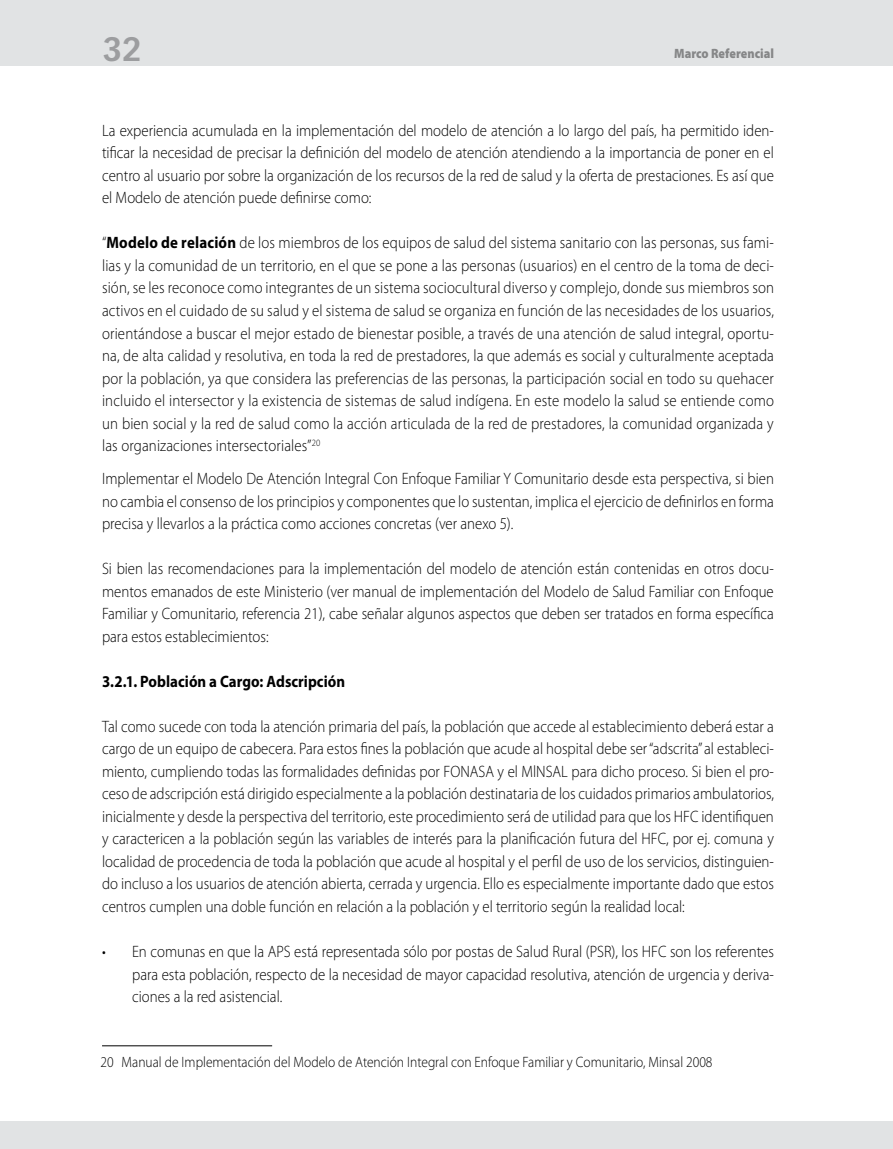
<style>
.page{position:relative;width:893px;height:1149px;background:#fff}
.page>*{position:absolute;margin:0;border:0;box-sizing:border-box;transform-origin:0 0}
.t1{font:700 33px "Vectora LH";color:#9c9d9f}
.t2{font:300 16.5px/22.5px "Myriad Pro";color:#000;text-align:justify;scale:.9 1}
.t3{font:700 16.5px "Myriad Pro";color:#000;scale:.9 1}
.t4{font:300 15px "Myriad Pro";color:#000;scale:.9 1}
.t5{font:900 13.5px "Myriad Pro";color:#868788;scale:.9 1}
.s1{font-weight:700}
</style>
<div class="page">
<div style="left:0;top:0;width:893px;height:66px;background:#e1e3e4"></div>
<div style="left:0;top:1120px;width:893px;height:28px;background:#e1e3e4"></div>
<hr style="left:102px;top:1045px;width:170px;height:1px;background:#000">
<h1 class="t1" style="left:102px;top:30px;width:41px">32</h1>
<p class="t5" style="left:674px;top:44px;width:112px">Marco Referencial</p>
<p class="t2" style="left:102px;top:119px;width:748px">La experiencia acumulada en la implementación del modelo de atención a lo largo del país, ha permitido iden&shy;tificar la necesidad de precisar la definición del modelo de atención atendiendo a la importancia de poner en el centro al usuario por sobre la organización de los recursos de la red de salud y la oferta de prestaciones. Es así que el Modelo de atención puede definirse como:</p>
<p class="t2" style="left:102px;top:231px;width:748px">“<span class="s1">Modelo de relación</span> de los miembros de los equipos de salud del sistema sanitario con las personas, sus fami&shy;lias y la comunidad de un territorio, en el que se pone a las personas (usuarios) en el centro de la toma de deci&shy;sión, se les reconoce como integrantes de un sistema sociocultural diverso y complejo, donde sus miembros son activos en el cuidado de su salud y el sistema de salud se organiza en función de las necesidades de los usuarios, orientándose a buscar el mejor estado de bienestar posible, a través de una atención de salud integral, oportu&shy;na, de alta calidad y resolutiva, en toda la red de prestadores, la que además es social y culturalmente aceptada por la población, ya que considera las preferencias de las personas, la participación social en todo su quehacer incluido el intersector y la existencia de sistemas de salud indígena. En este modelo la salud se entiende como un bien social y la red de salud como la acción articulada de la red de prestadores, la comunidad organizada y las organizaciones intersectoriales”<sup>20</sup></p>
<p class="t2" style="left:102px;top:467px;width:748px">Implementar el Modelo De Atención Integral Con Enfoque Familiar Y Comunitario desde esta perspectiva, si bien no cambia el consenso de los principios y componentes que lo sustentan, implica el ejercicio de definirlos en forma precisa y llevarlos a la práctica como acciones concretas (ver anexo 5).</p>
<p class="t2" style="left:102px;top:557px;width:748px">Si bien las recomendaciones para la implementación del modelo de atención están contenidas en otros docu&shy;mentos emanados de este Ministerio (ver manual de implementación del Modelo de Salud Familiar con Enfoque Familiar y Comunitario, referencia 21), cabe señalar algunos aspectos que deben ser tratados en forma específica para estos establecimientos:</p>
<p class="t3" style="left:102px;top:670px;width:272px">3.2.1. Población a Cargo: Adscripción</p>
<p class="t2" style="left:102px;top:714px;width:748px">Tal como sucede con toda la atención primaria del país, la población que accede al establecimiento deberá estar a cargo de un equipo de cabecera. Para estos fines la población que acude al hospital debe ser “adscrita” al estableci&shy;miento, cumpliendo todas las formalidades definidas por FONASA y el MlNSAL para dicho proceso. Si bien el pro&shy;ceso de adscripción está dirigido especialmente a la población destinataria de los cuidados primarios ambulatorios, inicialmente y desde la perspectiva del territorio, este procedimiento será de utilidad para que los HFC identifiquen y caractericen a la población según las variables de interés para la planificación futura del HFC, por ej. comuna y localidad de procedencia de toda la población que acude al hospital y el perfil de uso de los servicios, distinguien&shy;do incluso a los usuarios de atención abierta, cerrada y urgencia. Ello es especialmente importante dado que estos centros cumplen una doble función en relación a la población y el territorio según la realidad local:</p>
<p class="t2" style="left:132px;top:939px;width:715px;text-indent:-30px">• En comunas en que la APS está representada sólo por postas de Salud Rural (PSR), los HFC son los referentes para esta población, respecto de la necesidad de mayor capacidad resolutiva, atención de urgencia y deriva&shy;ciones a la red asistencial.</p>
<p class="t4" style="left:101px;top:1052px;width:681px">20 Manual de Implementación del Modelo de Atención Integral con Enfoque Familiar y Comunitario, Minsal 2008</p>
</div>
